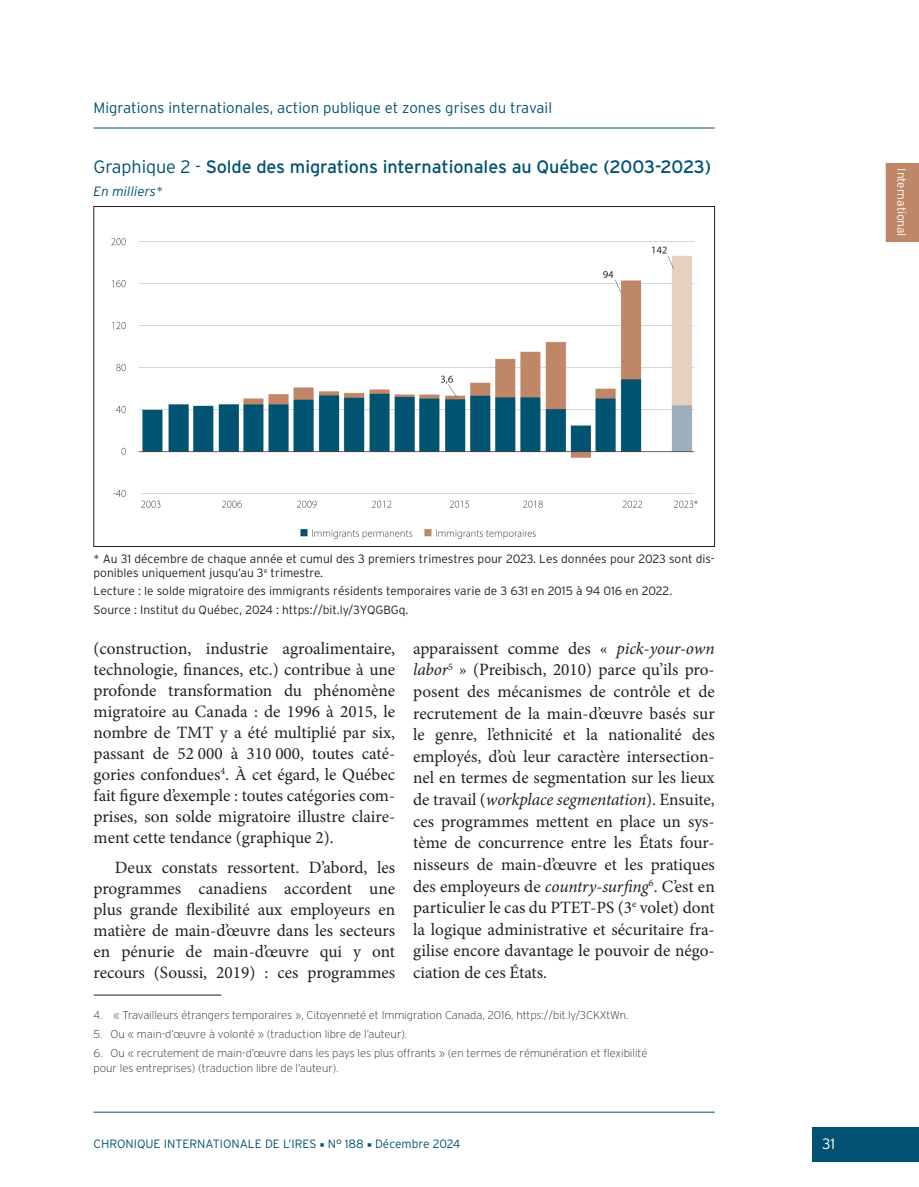
<style>
.page{position:relative;width:919px;height:1187px;background:#fff}
.page>*{position:absolute;margin:0;border:0;box-sizing:border-box;transform-origin:0 0}
.IMAGE{font:18px "Interstate";letter-spacing:-.005em;color:#015272}
.t1{font:17.25px/21.6px "Minion Pro";color:#231f20;text-align:justify}
.t2{font:300 15px "Interstate";color:#015272}
.t3{font:300 15px "Interstate";color:#fff}
.LIGNE_ITALIQUE_IMAGE{font:italic 300 13.5px "Interstate";color:#015272}
.SOURCES{font:300 12px/14.2px "Interstate";color:#231f20}
.t4{font:300 12px "Interstate";color:#015272}
.t5{font:300 12px "Interstate";letter-spacing:-.01em;color:#fff}
.NOTES_DE_BAS{font:200 11.25px/15px "Interstate";color:#231f20}
.s1{font-weight:300}
.s2{font-style:italic}
.s3{font-family:"Minion Pro";font-weight:400}
</style>
<div class="page">
<div style="left:812px;top:1127px;width:106px;height:34px;background:#015272"></div>
<hr style="left:94px;top:128px;width:620px;height:1px;background:#015272">
<hr style="left:94px;top:1111px;width:620px;height:1px;background:#015272">
<div style="left:885px;top:163px;width:33px;height:79px;background:#bf8667"></div>
<hr style="left:94px;top:994px;width:127px;height:1px;background:#231f20">
<img style="left:111px;top:238px;width:587px;height:301px">
<p class="t2" style="left:94px;top:99px;width:460px">Migrations internationales, action publique et zones grises du travail</p>
<p class="IMAGE" style="left:94px;top:157px;width:619px"><span class="s1">Graphique 2 -</span> Solde des migrations internationales au Québec (2003-2023)</p>
<p class="LIGNE_ITALIQUE_IMAGE" style="left:94px;top:183px;width:71px">En milliers*</p>
<p class="t5" style="left:908px;top:168px;width:69px;rotate:90deg">International</p>
<p class="SOURCES" style="left:94px;top:551px;width:622px">* Au 31 décembre de chaque année et cumul des 3 premiers trimestres pour 2023. Les données pour 2023 sont dis&shy;ponibles uniquement jusqu’au 3<sup>e</sup> trimestre.</p>
<p class="SOURCES" style="left:94px;top:584px;width:580px">Lecture : le solde migratoire des immigrants résidents temporaires varie de 3 631 en 2015 à 94 016 en 2022.</p>
<p class="SOURCES" style="left:94px;top:602px;width:316px">Source : Institut du Québec, 2024 : https://bit.ly/3YQGBGq.</p>
<p class="t1" style="left:94px;top:637px;width:303px;line-height:21px">(construction, industrie agroalimentaire, technologie, finances, etc.) contribue à une profonde transformation du phénomène migratoire au Canada : de 1996 à 2015, le nombre de TMT y a été multiplié par six, passant de 52 000 à 310 000, toutes caté&shy;gories confondues<sup>4</sup>. À cet égard, le Québec fait figure d’exemple : toutes catégories com&shy;prises, son solde migratoire illustre claire&shy;ment cette tendance (graphique 2).</p>
<p class="t1" style="left:94px;top:856px;width:303px;line-height:21px;text-indent:21px">Deux constats ressortent. D’abord, les programmes canadiens accordent une plus grande flexibilité aux employeurs en matière de main-d’œuvre dans les secteurs en pénurie de main-d’œuvre qui y ont recours (Soussi, 2019) : ces programmes</p>
<p class="NOTES_DE_BAS" style="left:94px;top:1007px;width:536px">4. « Travailleurs étrangers temporaires », Citoyenneté et Immigration Canada, 2016, https://bit.ly/3CKXtWn.</p>
<p class="NOTES_DE_BAS" style="left:94px;top:1026px;width:315px">5. Ou « main-d’œuvre à volonté » (traduction libre de l’auteur).</p>
<p class="NOTES_DE_BAS" style="left:94px;top:1045px;width:554px">6. Ou « recrutement de main-d’œuvre dans les pays les plus offrants » (en termes de rémunération et flexibilité pour les entreprises) (traduction libre de l’auteur).</p>
<p class="t1" style="left:413px;top:637px;width:303px">apparaissent comme des « <span class="s2">pick-your-own labor</span><sup>5</sup> » (Preibisch, 2010) parce qu’ils pro&shy;posent des mécanismes de contrôle et de recrutement de la main-d’œuvre basés sur le genre, l’ethnicité et la nationalité des employés, d’où leur caractère intersection&shy;nel en termes de segmentation sur les lieux de travail (<span class="s2">workplace segmentation</span>). Ensuite, ces programmes mettent en place un sys&shy;tème de concurrence entre les États four&shy;nisseurs de main-d’œuvre et les pratiques des employeurs de <span class="s2">country-surfing</span><sup>6</sup>. C’est en particulier le cas du PTET-PS (3<sup>e</sup> volet) dont la logique administrative et sécuritaire fra&shy;gilise encore davantage le pouvoir de négo&shy;ciation de ces États.</p>
<p class="t4" style="left:94px;top:1137px;width:368px">CHRONIQUE INTERNATIONALE DE L’IRES <span class="s3">■</span> N° 188 <span class="s3">■</span> Décembre 2024</p>
<p class="t3" style="left:822px;top:1135px;width:14px">31</p>
</div>
